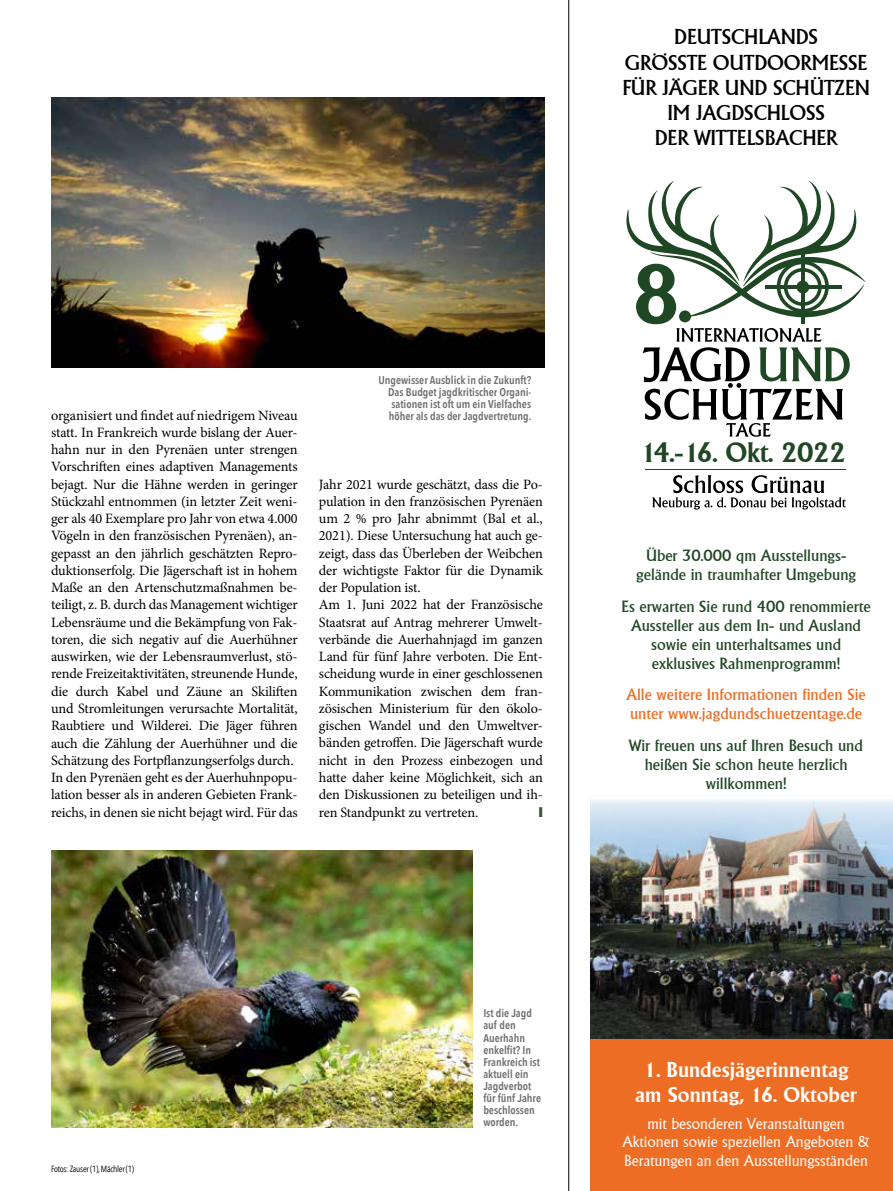
<style>
.page{position:relative;width:893px;height:1191px;background:#fff}
.page>*{position:absolute;margin:0;border:0;box-sizing:border-box;transform-origin:0 0}
.t1{font:700 27.45px "Alberta";letter-spacing:-.01em;color:#204724}
.t2{font:21px/25.2px "Alberta";letter-spacing:-.01em;color:#000;text-align:center}
.t3{font:700 21px/25.2px "Alberta";color:#fff;text-align:center}
.t4{font:15.9px/19px "Alberta";color:#204724;text-align:center}
.t5{font:15.9px/19px "Alberta";color:#ed6d24}
.t6{font:300 15.45px/18.6px "Alberta";color:#fff;text-align:center}
.t7{font:14.25px/17.2px "Minion Pro";letter-spacing:-.01em;color:#000}
.t8{font:600 11.25px/12px "Avenir Next Condensed";color:#6f6f6e;text-align:justify}
.t9{font:9px "Avenir Next Condensed";letter-spacing:-.03em;color:#000}
</style>
<div class="page">
<img style="left:51px;top:98px;width:493px;height:270px">
<img style="left:51px;top:851px;width:421px;height:276px">
<img style="left:590px;top:799px;width:303px;height:240px">
<div style="left:590px;top:1039px;width:303px;height:152px;background:#ed6d24"></div>
<hr style="left:645px;top:469px;width:201px;height:1px;background:#204724">
<svg style="left:652px;top:475px;width:194px;height:34px"></svg>
<svg style="left:626px;top:181px;width:240px;height:256px"></svg>
<hr style="left:568px;top:0;width:1px;height:1191px;background:#000">
<h2 class="t2" style="left:622px;top:25px;width:249px">DEUTSCHLANDS<br>GRÖSSTE OUTDOORMESSE<br>FÜR JÄGER UND SCHÜTZEN<br>IM JAGDSCHLOSS<br>DER WITTELSBACHER</h2>
<p class="t7" style="left:51px;top:406px;width:248px">organisiert und findet auf niedrigem Niveau statt. In Frankreich wurde bislang der Auer&shy;hahn nur in den Pyrenäen unter strengen Vorschriften eines adaptiven Managements bejagt. Nur die Hähne werden in geringer Stückzahl entnommen (in letzter Zeit weni&shy;ger als 40 Exemplare pro Jahr von etwa 4.000<br>Vögeln in den französischen Pyrenäen), an&shy;gepasst an den jährlich geschätzten Repro&shy;duktionserfolg. Die Jägerschaft ist in hohem Maße an den Artenschutzmaßnahmen be&shy;teiligt, z. B. durch das Management wichtiger Lebensräume und die Bekämpfung von Fak&shy;toren, die sich negativ auf die Auerhühner auswirken, wie der Lebensraumverlust, stö&shy;rende Freizeitaktivitäten, streunende Hunde, die durch Kabel und Zäune an Skiliften und Stromleitungen verursachte Mortalität, Raubtiere und Wilderei. Die Jäger führen auch die Zählung der Auerhühner und die Schätzung des Fortpflanzungserfolgs durch.<br>In den Pyrenäen geht es der Auerhuhnpopu&shy;lation besser als in anderen Gebieten Frank&shy;reichs, in denen sie nicht bejagt wird. Für das</p>
<p class="t8" style="left:388px;top:374px;width:145px;text-indent:-10px">Ungewisser Ausblick in die Zukunft?<br>Das Budget jagdkritischer Organi&shy;sationen ist oft um ein Vielfaches höher als das der Jagdvertretung.</p>
<p class="t7" style="left:319px;top:475px;width:225px">Jahr 2021 wurde geschätzt, dass die Po&shy;pulation in den französischen Pyrenäen um 2 % pro Jahr abnimmt (Bal et al., 2021). Diese Untersuchung hat auch ge&shy;zeigt, dass das Überleben der Weibchen der wichtigste Faktor für die Dynamik der Population ist.<br>Am 1. Juni 2022 hat der Französische Staatsrat auf Antrag mehrerer Umwelt&shy;verbände die Auerhahnjagd im ganzen Land für fünf Jahre verboten. Die Ent&shy;scheidung wurde in einer geschlossenen Kommunikation zwischen dem fran&shy;zösischen Ministerium für den ökolo&shy;gischen Wandel und den Umweltver&shy;bänden getroffen. Die Jägerschaft wurde nicht in den Prozess einbezogen und hatte daher keine Möglichkeit, sich an den Diskussionen zu beteiligen und ih&shy;ren Standpunkt zu vertreten.</p>
<p class="t9" style="left:51px;top:1161px;width:85px">Fotos: Zauser (1), Mächler (1)</p>
<p class="t8" style="left:483px;top:1007px;width:59px;text-align:left">Ist die Jagd auf den<br>Auerhahn enkelfit? In<br>Frankreich ist aktuell ein<br>Jagdverbot für fünf Jahre beschlossen worden.</p>
<h1 class="t1" style="left:640px;top:436px;width:207px">14.-16. Okt. 2022</h1>
<p class="t4" style="left:636px;top:546px;width:221px">Über 30.000 qm Ausstellungs&shy;gelände in traumhafter Umgebung</p>
<p class="t4" style="left:622px;top:596px;width:251px">Es erwarten Sie rund 400 renommierte<br>Aussteller aus dem In- und Ausland sowie ein unterhaltsames und exklusives Rahmenprogramm!</p>
<p class="t5" style="left:626px;top:685px;width:241px">Alle weitere Informationen finden Sie unter www.jagdundschuetzentage.de</p>
<p class="t4" style="left:629px;top:736px;width:235px">Wir freuen uns auf Ihren Besuch und heißen Sie schon heute herzlich willkommen!</p>
<h2 class="t3" style="left:635px;top:1057px;width:223px">1. Bundesjägerinnentag am Sonntag, 16. Oktober</h2>
<p class="t6" style="left:623px;top:1114px;width:249px">mit besonderen Veranstaltungen<br>Aktionen sowie speziellen Angeboten &amp;<br>Beratungen an den Ausstellungsständen</p>
</div>
